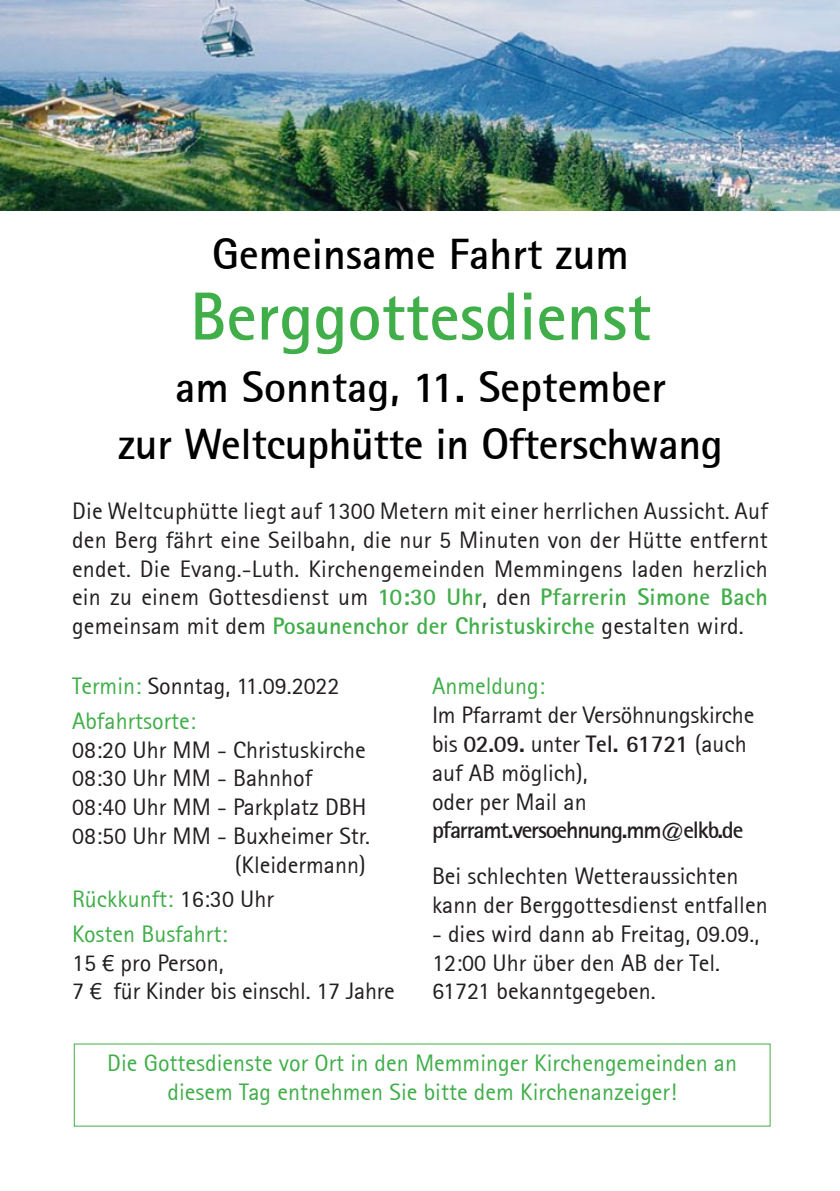
<style>
.page{position:relative;width:840px;height:1191px;background:#fff}
.page>*{position:absolute;margin:0;border:0;box-sizing:border-box;transform-origin:0 0}
.t1{font:68px "Rotis Sans Serif Bold 65";color:#40ae49}
.t2{font:44px/56.8px "Rotis Sans Serif Bold 65";color:#000;text-align:center}
.t3{font:24px/28.8px "Rotis Sans Serif 55";color:#231f20}
.t4{font:24px/34.4px "Rotis Sans Serif 55";color:#40ae49}
.t5{font:24px "Rotis Sans Serif Bold 65";letter-spacing:-.05em;color:#231f20}
.t6{font:24px "Rotis Sans Serif Bold 65";letter-spacing:-.015em;color:#231f20}
.s1{font-family:"Rotis Sans Serif Bold 65";color:#40ae49}
.s2{color:#231f20}
.s3{font-family:"Rotis Sans Serif 55"}
</style>
<div class="page">
<img style="left:1px;top:1px;width:838px;height:209px">
<h2 class="t2" style="left:212px;top:225px;width:418px">Gemeinsame Fahrt zum</h2>
<h1 class="t1" style="left:190px;top:273px;width:462px">Berggottesdienst</h1>
<h2 class="t2" style="left:118px;top:358px;width:605px">am Sonntag, 11. September<br>zur Weltcuphütte in Ofterschwang</h2>
<p class="t3" style="left:72px;top:496px;width:697px;text-align:justify">Die Weltcuphütte liegt auf 1300 Metern mit einer herrlichen Aussicht. Auf den Berg fährt eine Seilbahn, die nur 5 Minuten von der Hütte entfernt endet. Die Evang.-Luth. Kirchengemeinden Memmingens laden herzlich ein zu einem Gottesdienst um <span class="s1">10:30 Uhr</span>, den <span class="s1">Pfarrerin Simone Bach </span>gemeinsam mit dem <span class="s1">Posaunenchor der Christuskirche</span> gestalten wird.</p>
<p class="t4" style="left:72px;top:669px;width:269px">Termin: <span class="s2">Sonntag, 11.09.2022<br></span>Abfahrtsorte:</p>
<p class="t3" style="left:72px;top:735px;width:295px">08:20 Uhr MM - Christuskirche</p>
<p class="t3" style="left:72px;top:763px;width:241px">08:30 Uhr MM - Bahnhof</p>
<p class="t3" style="left:72px;top:792px;width:296px">08:40 Uhr MM - Parkplatz DBH</p>
<p class="t3" style="left:72px;top:821px;width:299px">08:50 Uhr MM - Buxheimer Str.</p>
<p class="t3" style="left:235px;top:850px;width:132px">(Kleidermann)</p>
<p class="t4" style="left:72px;top:882px;width:203px">Rückkunft: <span class="s2">16:30 Uhr<br></span>Kosten Busfahrt:</p>
<p class="t3" style="left:72px;top:948px;width:324px">15 € pro Person,<br>7 € für Kinder bis einschl. 17 Jahre</p>
<p class="t4" style="left:432px;top:669px;width:114px">Anmeldung:</p>
<p class="t3" style="left:432px;top:700px;width:324px">Im Pfarramt der Versöhnungskirche</p>
<p class="t6" style="left:432px;top:728px;width:316px"><span class="s3">bis</span> 02.09. <span class="s3">unter</span> Tel. 61721 <span class="s3">(auch</span></p>
<p class="t3" style="left:432px;top:758px;width:157px">auf AB möglich), oder per Mail an</p>
<p class="t5" style="left:432px;top:815px;width:313px">pfarramt.versoehnung.mm@elkb.de</p>
<p class="t3" style="left:432px;top:861px;width:337px">Bei schlechten Wetteraussichten kann der Berggottesdienst entfallen</p>
<p class="t3" style="left:432px;top:919px;width:329px">- dies wird dann ab Freitag, 09.09.,<br>12:00 Uhr über den AB der Tel.<br>61721 bekanntgegeben.</p>
<p class="t4" style="left:107px;top:1048px;width:631px;line-height:28.8px;text-align:center">Die Gottesdienste vor Ort in den Memminger Kirchengemeinden an diesem Tag entnehmen Sie bitte dem Kirchenanzeiger!</p>
</div>
